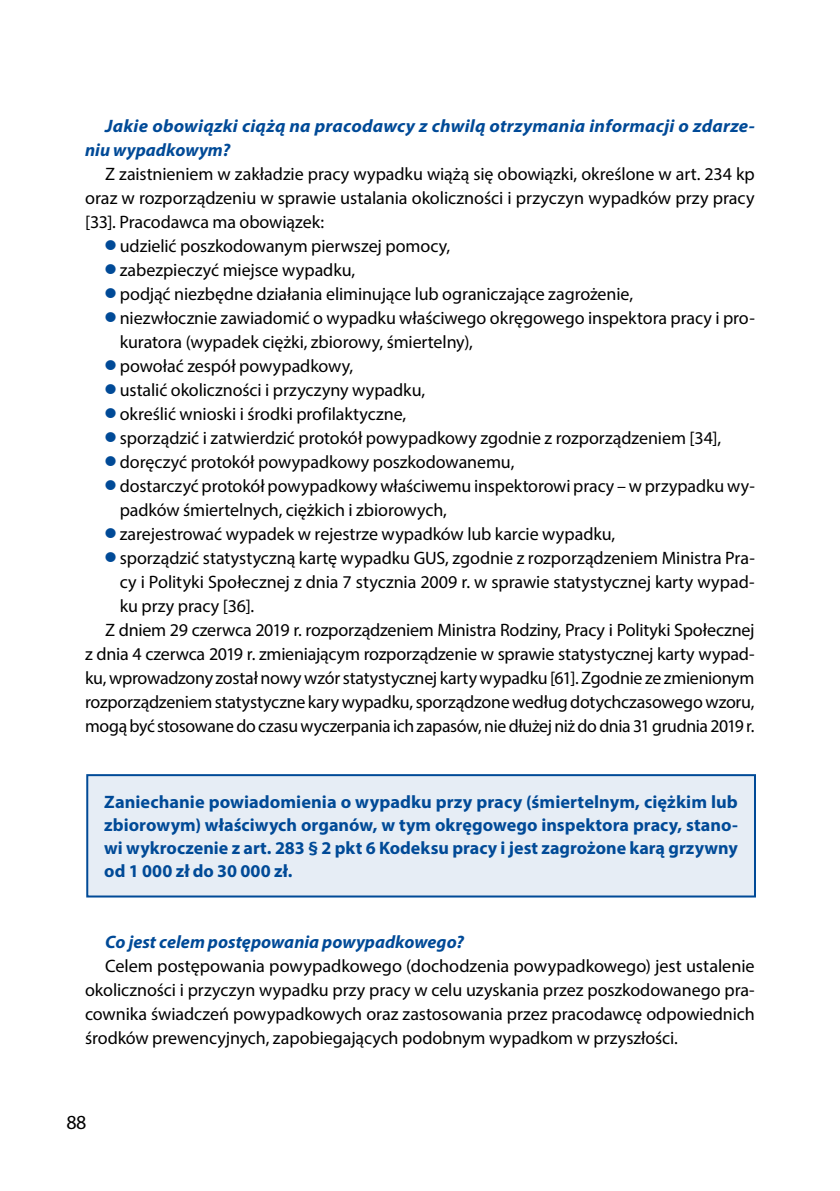
<style>
.page{position:relative;width:840px;height:1191px;background:#fff}
.page>*{position:absolute;margin:0;border:0;box-sizing:border-box;transform-origin:0 0}
.t1{font:20px "Myriad Pro";color:#000}
.t2{font:18px/24px "Myriad Pro";letter-spacing:-.005em;color:#000}
.t3{font:700 18px/23px "Myriad Pro";color:#004a97;text-align:justify}
.t4{font:italic 700 18px "Myriad Pro";letter-spacing:.01em;color:#004a97;scale:1.04 1}
.t5{font:italic 700 18px "Myriad Pro";letter-spacing:.01em;color:#004a97}
.s1{color:#004a97}
</style>
<div class="page">
<div style="left:87px;top:775px;width:667px;height:121px;background:#e6edf5"></div>
<div style="left:86px;top:774px;width:669px;height:123px;border:2px solid #004a97"></div>
<p class="t4" style="left:105px;top:114px;width:626px">Jakie obowiązki ciążą na pracodawcy z chwilą otrzymania informacji o zdarze-</p>
<p class="t5" style="left:85px;top:138px;width:146px">niu wypadkowym?</p>
<p class="t2" style="left:105px;top:161px;width:650px">Z zaistnieniem w zakładzie pracy wypadku wiążą się obowiązki, określone w art. 234 kp</p>
<p class="t2" style="left:85px;top:185px;width:670px">oraz w rozporządzeniu w sprawie ustalania okoliczności i przyczyn wypadków przy pracy</p>
<p class="t2" style="left:85px;top:209px;width:240px">[33]. Pracodawca ma obowiązek:</p>
<p class="t2" style="left:105px;top:233px;width:346px"><span class="s1">●</span> udzielić poszkodowanym pierwszej pomocy,</p>
<p class="t2" style="left:105px;top:257px;width:251px"><span class="s1">●</span> zabezpieczyć miejsce wypadku,</p>
<p class="t2" style="left:105px;top:281px;width:529px"><span class="s1">●</span> podjąć niezbędne działania eliminujące lub ograniczające zagrożenie,</p>
<p class="t2" style="left:120px;top:305px;width:636px;text-indent:-15px"><span class="s1">●</span> niezwłocznie zawiadomić o wypadku właściwego okręgowego inspektora pracy i pro&shy;kuratora (wypadek ciężki, zbiorowy, śmiertelny),</p>
<p class="t2" style="left:105px;top:353px;width:249px"><span class="s1">●</span> powołać zespół powypadkowy,</p>
<p class="t2" style="left:105px;top:377px;width:321px"><span class="s1">●</span> ustalić okoliczności i przyczyny wypadku,</p>
<p class="t2" style="left:105px;top:401px;width:302px"><span class="s1">●</span> określić wnioski i środki profilaktyczne,</p>
<p class="t2" style="left:105px;top:425px;width:617px"><span class="s1">●</span> sporządzić i zatwierdzić protokół powypadkowy zgodnie z rozporządzeniem [34],</p>
<p class="t2" style="left:105px;top:449px;width:410px"><span class="s1">●</span> doręczyć protokół powypadkowy poszkodowanemu,</p>
<p class="t2" style="left:120px;top:473px;width:636px;text-indent:-15px"><span class="s1">●</span> dostarczyć protokół powypadkowy właściwemu inspektorowi pracy – w przypadku wy&shy;padków śmiertelnych, ciężkich i zbiorowych,</p>
<p class="t2" style="left:105px;top:521px;width:511px"><span class="s1">●</span> zarejestrować wypadek w rejestrze wypadków lub karcie wypadku,</p>
<p class="t2" style="left:105px;top:545px;width:650px"><span class="s1">●</span> sporządzić statystyczną kartę wypadku GUS, zgodnie z rozporządzeniem Ministra Pra-</p>
<p class="t2" style="left:120px;top:569px;width:636px">cy i Polityki Społecznej z dnia 7 stycznia 2009 r. w sprawie statystycznej karty wypad-</p>
<p class="t2" style="left:120px;top:593px;width:136px">ku przy pracy [36].</p>
<p class="t2" style="left:105px;top:617px;width:650px">Z dniem 29 czerwca 2019 r. rozporządzeniem Ministra Rodziny, Pracy i Polityki Społecznej</p>
<p class="t2" style="left:85px;top:641px;width:670px">z dnia 4 czerwca 2019 r. zmieniającym rozporządzenie w sprawie statystycznej karty wypad-</p>
<p class="t2" style="left:85px;top:665px;width:670px">ku, wprowadzony został nowy wzór statystycznej karty wypadku [61]. Zgodnie ze zmienionym</p>
<p class="t2" style="left:85px;top:689px;width:670px">rozporządzeniem statystyczne kary wypadku, sporządzone według dotychczasowego wzoru,</p>
<p class="t2" style="left:85px;top:713px;width:670px">mogą być stosowane do czasu wyczerpania ich zapasów, nie dłużej niż do dnia 31 grudnia 2019 r.</p>
<p class="t3" style="left:104px;top:790px;width:634px">Zaniechanie powiadomienia o wypadku przy pracy (śmiertelnym, ciężkim lub zbiorowym) właściwych organów, w tym okręgowego inspektora pracy, stano&shy;wi wykroczenie z art. 283 § 2 pkt 6 Kodeksu pracy i jest zagrożone karą grzywny od 1 000 zł do 30 000 zł.</p>
<p class="t5" style="left:105px;top:930px;width:360px">Co jest celem postępowania powypadkowego?</p>
<p class="t2" style="left:105px;top:953px;width:650px">Celem postępowania powypadkowego (dochodzenia powypadkowego) jest ustalenie</p>
<p class="t2" style="left:85px;top:977px;width:670px">okoliczności i przyczyn wypadku przy pracy w celu uzyskania przez poszkodowanego pra-</p>
<p class="t2" style="left:85px;top:1001px;width:670px">cownika świadczeń powypadkowych oraz zastosowania przez pracodawcę odpowiednich</p>
<p class="t2" style="left:85px;top:1025px;width:594px">środków prewencyjnych, zapobiegających podobnym wypadkom w przyszłości.</p>
<p class="t1" style="left:67px;top:1110px;width:21px">88</p>
</div>
